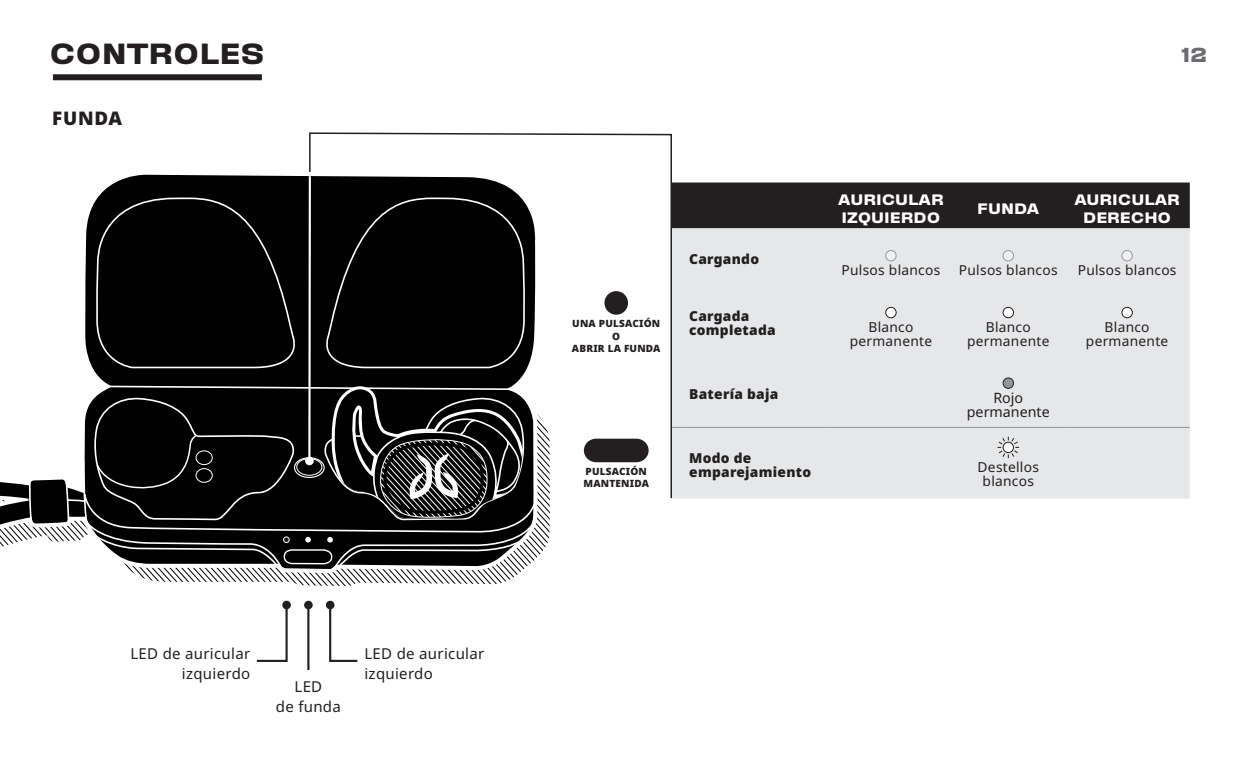
<style>
.page{position:relative;width:1260px;height:765px;background:#fff}
.page>*{position:absolute;margin:0;border:0;box-sizing:border-box;transform-origin:0 0}
.t1{font:700 expanded 28.75px "Fixture";color:#231f20}
.t2{font:700 expanded 20px "Fixture";color:#6c6d70}
.t3{font:900 18.75px "Noto Sans";letter-spacing:.04em;color:#231f20}
.t4{font:15px/20px "Noto Sans";letter-spacing:.02em;color:#231f20;text-align:right}
.t5{font:700 expanded 14.88px/17.9px "Fixture";color:#fff}
.t6{font:14.25px/14.2px "Noto Sans";color:#231f20;text-align:center}
.t7{font:13.75px/13.8px "Noto Sans";letter-spacing:.02em;color:#231f20;text-align:center}
.t8{font:900 13.75px/13.8px "Noto Sans";letter-spacing:.02em;color:#231f20}
.t9{font:900 10px/12.5px "Noto Sans";letter-spacing:.02em;color:#231f20}
</style>
<div class="page">
<div style="left:673px;top:183px;width:517px;height:45px;background:#231f20"></div>
<div style="left:673px;top:228px;width:517px;height:270px;background:#e6e7e9"></div>
<hr style="left:684px;top:427px;width:146px;height:1px;background:#939598">
<hr style="left:830px;top:427px;width:122px;height:1px;background:#939598">
<hr style="left:952px;top:427px;width:113px;height:1px;background:#939598">
<hr style="left:1065px;top:427px;width:125px;height:1px;background:#939598">
<svg style="left:886px;top:251px;width:10px;height:10px"></svg>
<div style="left:885px;top:250px;width:12px;height:11px;border:1px solid #231f20;border-radius:50%"></div>
<div style="left:1003px;top:251px;width:11px;height:10px;background:#eff0f1;border-radius:50%"></div>
<div style="left:1003px;top:250px;width:11px;height:11px;border:1px solid #231f20;border-radius:50%"></div>
<svg style="left:1122px;top:251px;width:10px;height:10px"></svg>
<div style="left:1121px;top:250px;width:12px;height:11px;border:1px solid #231f20;border-radius:50%"></div>
<div style="left:886px;top:307px;width:10px;height:11px;background:#fff;border-radius:50%"></div>
<div style="left:885px;top:307px;width:12px;height:11px;border:1px solid #231f20;border-radius:50%"></div>
<div style="left:1003px;top:307px;width:11px;height:11px;background:#fff;border-radius:50%"></div>
<div style="left:1003px;top:307px;width:11px;height:11px;border:1px solid #231f20;border-radius:50%"></div>
<div style="left:1122px;top:307px;width:10px;height:11px;background:#fff;border-radius:50%"></div>
<div style="left:1121px;top:307px;width:12px;height:11px;border:1px solid #231f20;border-radius:50%"></div>
<div style="left:1003px;top:378px;width:11px;height:10px;background:#939598;border-radius:50%"></div>
<div style="left:1003px;top:378px;width:11px;height:11px;border:1px solid #231f20;border-radius:50%"></div>
<svg style="left:998px;top:437px;width:21px;height:21px"></svg>
<svg style="left:309px;top:132px;width:364px;height:367px"></svg>
<svg style="left:256px;top:608px;width:32px;height:54px"></svg>
<div style="left:282px;top:601px;width:9px;height:8px;background:#231f20;border-radius:50%"></div>
<svg style="left:133px;top:357px;width:418px;height:229px"></svg>
<svg style="left:0;top:171px;width:541px;height:402px"></svg>
<svg style="left:82px;top:197px;width:454px;height:373px;background:#202020"></svg>
<div style="left:294px;top:457px;width:31px;height:21px;border:1px solid #fff;border-radius:50%"></div>
<div style="left:296px;top:458px;width:26px;height:18px;border:1px solid #fff;border-radius:50%"></div>
<svg style="left:93px;top:397px;width:203px;height:124px;background:#0d0d0d"></svg>
<svg style="left:28px;top:479px;width:58px;height:42px"></svg>
<svg style="left:282px;top:549px;width:51px;height:16px"></svg>
<div style="left:283px;top:536px;width:7px;height:7px;border:1px solid #fff;border-radius:50%"></div>
<svg style="left:327px;top:537px;width:6px;height:6px"></svg>
<svg style="left:305px;top:537px;width:6px;height:6px"></svg>
<svg style="left:323px;top:386px;width:205px;height:135px;background:#323232"></svg>
<hr style="left:307px;top:605px;width:2px;height:65px;background:#231f20">
<div style="left:304px;top:601px;width:9px;height:8px;background:#231f20;border-radius:50%"></div>
<svg style="left:329px;top:603px;width:29px;height:59px"></svg>
<div style="left:326px;top:601px;width:8px;height:8px;background:#231f20;border-radius:50%"></div>
<svg style="left:307px;top:174px;width:6px;height:284px"></svg>
<div style="left:305px;top:457px;width:9px;height:8px;background:#fff;border-radius:50%"></div>
<div style="left:53px;top:74px;width:209px;height:6px;background:#231f20"></div>
<p class="t1" style="left:50px;top:35px;width:217px">CONTROLES</p>
<p class="t3" style="left:52px;top:104px;width:71px">FUNDA</p>
<p class="t4" style="left:130px;top:644px;width:121px">LED de auricular izquierdo</p>
<p class="t4" style="left:364px;top:644px;width:121px;text-align:left">LED de auricular izquierdo</p>
<p class="t4" style="left:276px;top:677px;width:67px;text-align:center">LED<br>de funda</p>
<h2 class="t2" style="left:1181px;top:42px;width:28px">12</h2>
<p class="t9" style="left:572px;top:317px;width:89px">UNA PULSACIÓN</p>
<p class="t9" style="left:612px;top:330px;width:9px">O</p>
<p class="t9" style="left:572px;top:342px;width:90px">ABRIR LA FUNDA</p>
<p class="t9" style="left:584px;top:465px;width:67px">PULSACIÓN<br>MANTENIDA</p>
<p class="t8" style="left:689px;top:252px;width:71px">Cargando</p>
<p class="t5" style="left:838px;top:191px;width:107px">AURICULAR<br>IZQUIERDO</p>
<p class="t5" style="left:977px;top:200px;width:64px">FUNDA</p>
<p class="t5" style="left:1074px;top:191px;width:107px;text-align:center">AURICULAR<br>DERECHO</p>
<p class="t7" style="left:842px;top:264px;width:100px">Pulsos blancos</p>
<p class="t7" style="left:959px;top:264px;width:100px">Pulsos blancos</p>
<p class="t7" style="left:1078px;top:264px;width:100px">Pulsos blancos</p>
<p class="t8" style="left:689px;top:309px;width:88px">Cargada completada</p>
<p class="t7" style="left:850px;top:320px;width:84px">Blanco permanente</p>
<p class="t7" style="left:967px;top:320px;width:84px">Blanco permanente</p>
<p class="t7" style="left:1086px;top:320px;width:84px">Blanco permanente</p>
<p class="t8" style="left:689px;top:387px;width:91px">Batería baja</p>
<p class="t6" style="left:967px;top:391px;width:84px">Rojo permanente</p>
<p class="t8" style="left:689px;top:452px;width:123px">Modo de emparejamiento</p>
<p class="t7" style="left:978px;top:460px;width:63px">Destellos blancos</p>
</div>
